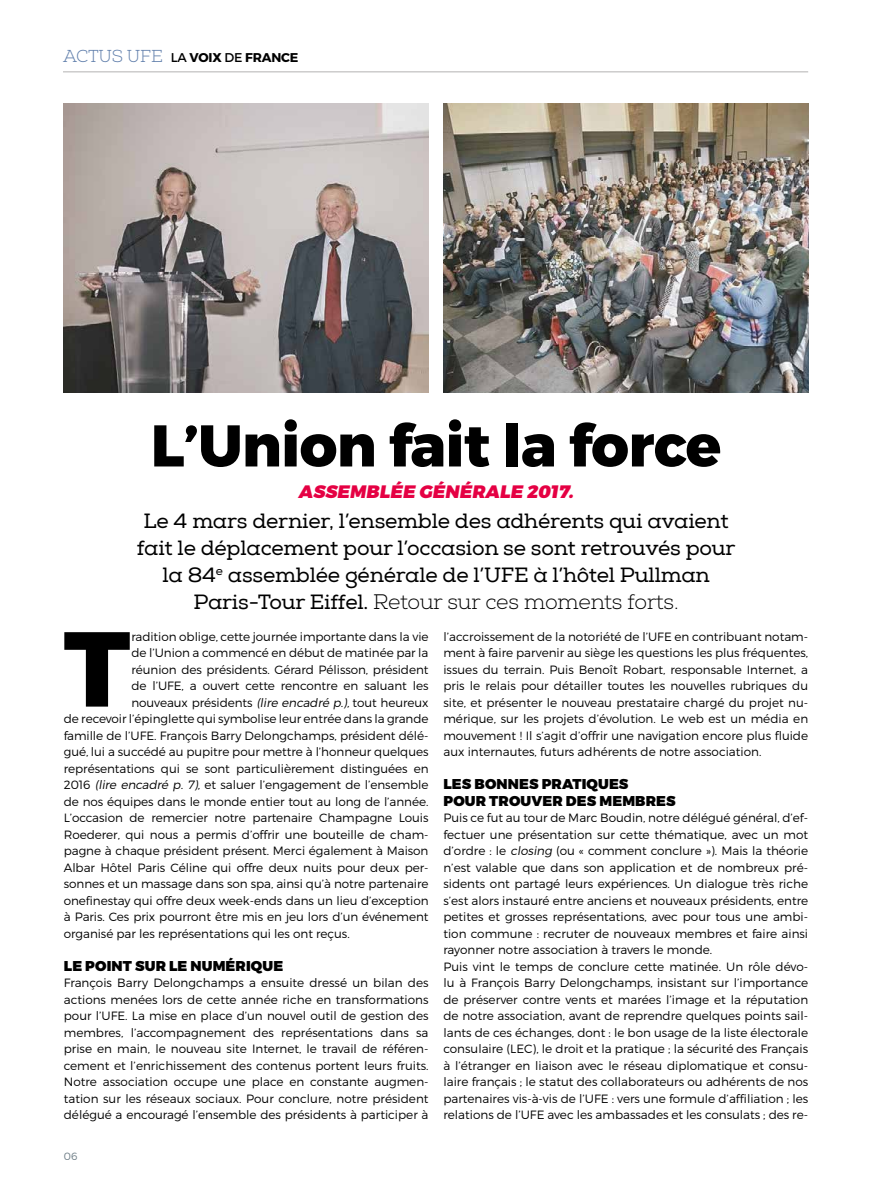
<style>
.page{position:relative;width:872px;height:1191px;background:#fff}
.page>*{position:absolute;margin:0;border:0;box-sizing:border-box;transform-origin:0 0}
.t1{font:800 106.2px "Montserrat";color:#000}
.t2{font:800 58.65px "Montserrat";letter-spacing:-.01em;color:#000}
.t3{font:21px/27px "Nexa Slab";letter-spacing:-.01em;color:#000;text-align:center}
.t4{font:italic 900 18px "Montserrat";color:#e50043}
.t5{font:900 14.25px/16.5px "Montserrat";letter-spacing:.01em;color:#000}
.t6{font:700 12.75px "Montserrat";letter-spacing:-.01em;color:#000}
.t7{font:300 12px/16.5px "Montserrat";color:#000;text-align:justify}
.t8{font:300 10.5px "Montserrat";color:#6c7c85}
.s1{font-family:"Nexa Slab";font-weight:300;font-size:17.25px;color:#5f7eab}
.s2{font-weight:400}
.s3{font-weight:300}
.s4{font-style:italic}
</style>
<div class="page">
<hr style="left:63px;top:71px;width:745px;height:1px;background:#b3b2b2">
<img style="left:64px;top:103px;width:364px;height:289px">
<img style="left:443px;top:103px;width:365px;height:289px">
<p class="t6" style="left:63px;top:50px;width:237px"><span class="s1">ACTUS UFE</span> <span class="s2">LA</span> VOIX <span class="s2">DE</span> FRANCE</p>
<h2 class="t2" style="left:151px;top:409px;width:572px">L’Union fait la force</h2>
<h3 class="t4" style="left:298px;top:480px;width:280px">ASSEMBLÉE GÉNÉRALE 2017.</h3>
<h3 class="t3" style="left:137px;top:507px;width:600px">Le 4 mars dernier, l’ensemble des adhérents qui avaient fait le déplacement pour l’occasion se sont retrouvés pour la 84<sup>e</sup> assemblée générale de l’UFE à l’hôtel Pullman Paris-Tour Eiffel. <span class="s3">Retour sur ces moments forts.</span></h3>
<h1 class="t1" style="left:64px;top:602px;width:68px">T</h1>
<p class="t7" style="left:131px;top:628px;width:299px">radition oblige, cette journée importante dans la vie</p>
<p class="t7" style="left:131px;top:644px;width:298px">de l’Union a commencé en début de matinée par la</p>
<p class="t7" style="left:131px;top:661px;width:298px">réunion des présidents. Gérard Pélisson, président</p>
<p class="t7" style="left:131px;top:677px;width:298px">de l’UFE, a ouvert cette rencontre en saluant les</p>
<p class="t7" style="left:131px;top:694px;width:298px">nouveaux présidents <span class="s4">(lire encadré p.),</span>tout heureux</p>
<p class="t7" style="left:64px;top:710px;width:366px">de recevoir l’épinglette qui symbolise leur entrée dans la grande</p>
<p class="t7" style="left:64px;top:727px;width:366px">famille de l’UFE. François Barry Delongchamps, président délé-</p>
<p class="t7" style="left:64px;top:743px;width:366px">gué, lui a succédé au pupitre pour mettre à l’honneur quelques</p>
<p class="t7" style="left:64px;top:760px;width:366px">représentations qui se sont particulièrement distinguées en</p>
<p class="t7" style="left:64px;top:776px;width:366px">2016 <span class="s4">(lire encadré p. 7),</span> et saluer l’engagement de l’ensemble</p>
<p class="t7" style="left:64px;top:793px;width:366px">de nos équipes dans le monde entier tout au long de l’année.</p>
<p class="t7" style="left:64px;top:809px;width:366px">L’occasion de remercier notre partenaire Champagne Louis</p>
<p class="t7" style="left:64px;top:826px;width:366px">Roederer, qui nous a permis d’offrir une bouteille de cham-</p>
<p class="t7" style="left:64px;top:842px;width:366px">pagne à chaque président présent. Merci également à Maison</p>
<p class="t7" style="left:64px;top:859px;width:366px">Albar Hôtel Paris Céline qui offre deux nuits pour deux per-</p>
<p class="t7" style="left:64px;top:875px;width:366px">sonnes et un massage dans son spa, ainsi qu’à notre partenaire</p>
<p class="t7" style="left:64px;top:892px;width:366px">onefinestay qui offre deux week-ends dans un lieu d’exception</p>
<p class="t7" style="left:64px;top:908px;width:366px">à Paris. Ces prix pourront être mis en jeu lors d’un événement</p>
<p class="t7" style="left:64px;top:925px;width:287px">organisé par les représentations qui les ont reçus.</p>
<p class="t5" style="left:64px;top:958px;width:221px">LE POINT SUR LE NUMÉRIQUE</p>
<p class="t7" style="left:64px;top:974px;width:366px">François Barry Delongchamps a ensuite dressé un bilan des actions menées lors de cette année riche en transformations pour l’UFE. La mise en place d’un nouvel outil de gestion des membres, l’accompagnement des représentations dans sa prise en main, le nouveau site Internet, le travail de référen&shy;cement et l’enrichissement des contenus portent leurs fruits.<br>Notre association occupe une place en constante augmen&shy;tation sur les réseaux sociaux. Pour conclure, notre président délégué a encouragé l’ensemble des présidents à participer à</p>
<p class="t8" style="left:64px;top:1149px;width:15px">06</p>
<p class="t7" style="left:443px;top:628px;width:366px">l’accroissement de la notoriété de l’UFE en contribuant notam&shy;ment à faire parvenir au siège les questions les plus fréquentes, issues du terrain. Puis Benoît Robart, responsable Internet, a pris le relais pour détailler toutes les nouvelles rubriques du site, et présenter le nouveau prestataire chargé du projet nu&shy;mérique, sur les projets d’évolution. Le web est un média en mouvement ! Il s’agit d’offrir une navigation encore plus fluide aux internautes, futurs adhérents de notre association.</p>
<p class="t5" style="left:443px;top:776px;width:234px">LES BONNES PRATIQUES<br>POUR TROUVER DES MEMBRES</p>
<p class="t7" style="left:443px;top:809px;width:366px;text-align:left">Puis ce fut au tour de Marc Boudin, notre délégué général, d’ef&shy;fectuer une présentation sur cette thématique, avec un mot d’ordre : le <span class="s4">closing</span> (ou « comment conclure »). Mais la théorie n’est valable que dans son application et de nombreux pré&shy;sidents ont partagé leurs expériences. Un dialogue très riche s’est alors instauré entre anciens et nouveaux présidents, entre petites et grosses représentations, avec pour tous une ambi&shy;tion commune : recruter de nouveaux membres et faire ainsi rayonner notre association à travers le monde.<br>Puis vint le temps de conclure cette matinée. Un rôle dévo&shy;lu à François Barry Delongchamps, insistant sur l’importance de préserver contre vents et marées l’image et la réputation de notre association, avant de reprendre quelques points sail&shy;lants de ces échanges, dont : le bon usage de la liste électorale consulaire (LEC), le droit et la pratique ; la sécurité des Français à l’étranger en liaison avec le réseau diplomatique et consu&shy;laire français ; le statut des collaborateurs ou adhérents de nos partenaires vis-à-vis de l’UFE : vers une formule d’affiliation ; les relations de l’UFE avec les ambassades et les consulats ; des re-</p>
</div>
